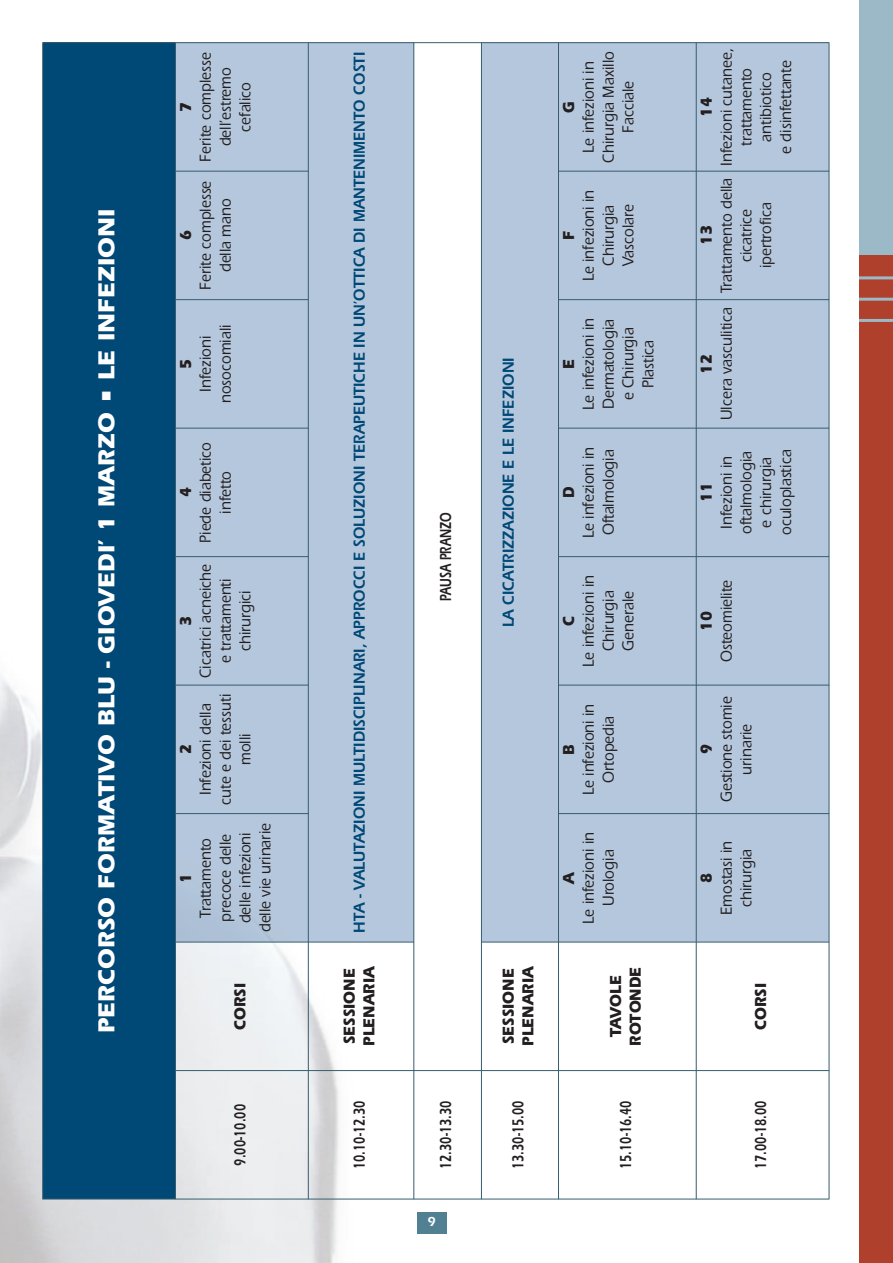
<style>
.page{position:relative;width:893px;height:1263px;background:#fff}
.page>*{position:absolute;margin:0;border:0;box-sizing:border-box;transform-origin:0 0}
.t1{font:700 24px "Itc Eras";color:#fff}
.t2{font:500 16.5px/19.8px "Itc Eras";color:#231f20;text-align:center;scale:.9 1}
.t3{font:600 16.5px "Itc Eras";color:#004876;scale:.9 1}
.t4{font:700 16.5px/19.8px "Itc Eras";color:#231f20;scale:.9 1}
.t5{font:600 16.5px "Itc Eras";color:#231f20;scale:.7 1}
.t6{font:600 13.5px "Itc Eras";color:#fff}
</style>
<div class="page">
<img style="left:0;top:42px;width:830px;height:1221px">
<div style="left:859px;top:0;width:34px;height:1263px;background:#af402b"></div>
<div style="left:859px;top:0;width:34px;height:255px;background:#9cb9c7"></div>
<hr style="left:859px;top:276px;width:34px;height:3px;background:#9cb9c7">
<hr style="left:859px;top:298px;width:34px;height:3px;background:#9cb9c7">
<hr style="left:859px;top:319px;width:34px;height:3px;background:#9cb9c7">
<div style="left:417px;top:1212px;width:29px;height:22px;background:#518093"></div>
<div style="left:43px;top:43px;width:132px;height:1156px;background:#004876"></div>
<div style="left:176px;top:43px;width:238px;height:899px;background:#b5c7dc"></div>
<div style="left:482px;top:43px;width:347px;height:899px;background:#b5c7dc"></div>
<hr style="left:43px;top:1199px;width:786px;height:1px;background:#375d6e">
<hr style="left:175px;top:1070px;width:654px;height:1px;background:#375d6e">
<hr style="left:175px;top:942px;width:239px;height:1px;background:#375d6e">
<hr style="left:481px;top:942px;width:348px;height:1px;background:#375d6e">
<hr style="left:175px;top:813px;width:133px;height:1px;background:#375d6e">
<hr style="left:558px;top:813px;width:271px;height:1px;background:#375d6e">
<hr style="left:175px;top:685px;width:133px;height:1px;background:#375d6e">
<hr style="left:558px;top:685px;width:271px;height:1px;background:#375d6e">
<hr style="left:175px;top:556px;width:133px;height:1px;background:#375d6e">
<hr style="left:558px;top:556px;width:271px;height:1px;background:#375d6e">
<hr style="left:175px;top:428px;width:133px;height:1px;background:#375d6e">
<hr style="left:558px;top:428px;width:271px;height:1px;background:#375d6e">
<hr style="left:175px;top:299px;width:133px;height:1px;background:#375d6e">
<hr style="left:558px;top:299px;width:271px;height:1px;background:#375d6e">
<hr style="left:175px;top:171px;width:133px;height:1px;background:#375d6e">
<hr style="left:558px;top:171px;width:271px;height:1px;background:#375d6e">
<hr style="left:43px;top:42px;width:786px;height:1px;background:#375d6e">
<hr style="left:42px;top:43px;width:1px;height:1156px;background:#375d6e">
<hr style="left:175px;top:43px;width:1px;height:1156px;background:#375d6e">
<hr style="left:308px;top:43px;width:1px;height:1156px;background:#375d6e">
<hr style="left:414px;top:43px;width:1px;height:1156px;background:#375d6e">
<hr style="left:481px;top:43px;width:1px;height:1156px;background:#375d6e">
<hr style="left:558px;top:43px;width:1px;height:1156px;background:#375d6e">
<hr style="left:696px;top:43px;width:1px;height:1156px;background:#375d6e">
<hr style="left:829px;top:43px;width:1px;height:1156px;background:#375d6e">
<h1 class="t1" style="left:98px;top:1033px;width:826px;rotate:-90deg">PERCORSO FORMATIVO BLU - GIOVEDI’ 1 MARZO • LE INFEZIONI</h1>
<p class="t4" style="left:177px;top:112px;width:13px;rotate:-90deg">7</p>
<p class="t4" style="left:177px;top:240px;width:13px;rotate:-90deg">6</p>
<p class="t2" style="left:197px;top:162px;width:123px;rotate:-90deg">Ferite complesse dell’estremo cefalico</p>
<p class="t2" style="left:197px;top:290px;width:123px;rotate:-90deg">Ferite complesse della mano</p>
<p class="t4" style="left:177px;top:369px;width:13px;rotate:-90deg">5</p>
<p class="t2" style="left:197px;top:403px;width:89px;rotate:-90deg">Infezioni nosocomiali</p>
<p class="t4" style="left:177px;top:497px;width:13px;rotate:-90deg">4</p>
<p class="t2" style="left:197px;top:543px;width:113px;rotate:-90deg">Piede diabetico infetto</p>
<p class="t4" style="left:177px;top:626px;width:13px;rotate:-90deg">3</p>
<p class="t4" style="left:177px;top:754px;width:13px;rotate:-90deg">2</p>
<p class="t4" style="left:177px;top:883px;width:13px;rotate:-90deg">1</p>
<p class="t2" style="left:197px;top:678px;width:128px;rotate:-90deg">Cicatrici acneiche e trattamenti chirurgici</p>
<p class="t2" style="left:197px;top:805px;width:124px;rotate:-90deg">Infezioni della cute e dei tessuti molli</p>
<p class="t2" style="left:197px;top:932px;width:123px;rotate:-90deg">Trattamento precoce delle delle infezioni delle vie urinarie</p>
<p class="t4" style="left:232px;top:1030px;width:54px;rotate:-90deg">CORSI</p>
<p class="t5" style="left:235px;top:1165px;width:89px;rotate:-90deg">9.00-10.00</p>
<p class="t3" style="left:354px;top:933px;width:980px;rotate:-90deg">HTA - VALUTAZIONI MULTIDISCIPLINARI, APPROCCI E SOLUZIONI TERAPEUTICHE IN UN’OTTICA DI MANTENIMENTO COSTI</p>
<p class="t4" style="left:341px;top:1046px;width:91px;rotate:-90deg">SESSIONE<br>PLENARIA</p>
<p class="t5" style="left:354px;top:1169px;width:100px;rotate:-90deg">10.10-12.30</p>
<p class="t5" style="left:440px;top:601px;width:128px;rotate:-90deg">PAUSA PRANZO</p>
<p class="t5" style="left:440px;top:1169px;width:100px;rotate:-90deg">12.30-13.30</p>
<p class="t6" style="left:427px;top:1217px;width:10px">9</p>
<p class="t3" style="left:503px;top:627px;width:302px;rotate:-90deg">LA CICATRIZZAZIONE E LE INFEZIONI</p>
<p class="t4" style="left:500px;top:1046px;width:91px;rotate:-90deg">SESSIONE<br>PLENARIA</p>
<p class="t5" style="left:513px;top:1169px;width:100px;rotate:-90deg">13.30-15.00</p>
<p class="t4" style="left:560px;top:113px;width:14px;rotate:-90deg">G</p>
<p class="t2" style="left:580px;top:163px;width:125px;rotate:-90deg">Le infezioni in<br>Chirurgia Maxillo<br>Facciale</p>
<p class="t4" style="left:560px;top:240px;width:12px;rotate:-90deg">F</p>
<p class="t2" style="left:580px;top:281px;width:103px;rotate:-90deg">Le infezioni in<br>Chirurgia<br>Vascolare</p>
<p class="t4" style="left:560px;top:369px;width:13px;rotate:-90deg">E</p>
<p class="t2" style="left:580px;top:410px;width:103px;rotate:-90deg">Le infezioni in<br>Dermatologia e Chirurgia<br>Plastica</p>
<p class="t4" style="left:560px;top:498px;width:14px;rotate:-90deg">D</p>
<p class="t2" style="left:580px;top:538px;width:103px;text-align:left;rotate:-90deg">Le infezioni in<br>Oftalmologia</p>
<p class="t4" style="left:560px;top:626px;width:13px;rotate:-90deg">C</p>
<p class="t2" style="left:580px;top:666px;width:103px;rotate:-90deg">Le infezioni in<br>Chirurgia<br>Generale</p>
<p class="t4" style="left:560px;top:754px;width:13px;rotate:-90deg">B</p>
<p class="t2" style="left:580px;top:795px;width:103px;rotate:-90deg">Le infezioni in<br>Ortopedia</p>
<p class="t4" style="left:560px;top:883px;width:16px;rotate:-90deg">A</p>
<p class="t2" style="left:580px;top:923px;width:103px;rotate:-90deg">Le infezioni in<br>Urologia</p>
<p class="t4" style="left:607px;top:1046px;width:89px;text-align:center;rotate:-90deg">TAVOLE<br>ROTONDE</p>
<p class="t5" style="left:620px;top:1169px;width:100px;rotate:-90deg">15.10-16.40</p>
<p class="t4" style="left:698px;top:117px;width:24px;rotate:-90deg">14</p>
<p class="t4" style="left:698px;top:245px;width:24px;rotate:-90deg">13</p>
<p class="t4" style="left:698px;top:374px;width:24px;rotate:-90deg">12</p>
<p class="t2" style="left:718px;top:166px;width:132px;rotate:-90deg">Infezioni cutanee, trattamento antibiotico<br>e disinfettante</p>
<p class="t2" style="left:718px;top:293px;width:130px;rotate:-90deg">Trattamento della cicatrice ipertrofica</p>
<p class="t2" style="left:718px;top:420px;width:127px;rotate:-90deg">Ulcera vasculitica</p>
<p class="t4" style="left:698px;top:502px;width:24px;rotate:-90deg">11</p>
<p class="t2" style="left:718px;top:535px;width:96px;rotate:-90deg">Infezioni in oftalmologia e chirurgia oculoplastica</p>
<p class="t4" style="left:698px;top:631px;width:24px;rotate:-90deg">10</p>
<p class="t2" style="left:718px;top:662px;width:93px;rotate:-90deg">Osteomielite</p>
<p class="t4" style="left:698px;top:754px;width:13px;rotate:-90deg">9</p>
<p class="t2" style="left:718px;top:802px;width:119px;rotate:-90deg">Gestione stomie urinarie</p>
<p class="t4" style="left:698px;top:883px;width:13px;rotate:-90deg">8</p>
<p class="t2" style="left:718px;top:915px;width:84px;rotate:-90deg">Emostasi in chirurgia</p>
<p class="t4" style="left:753px;top:1030px;width:54px;rotate:-90deg">CORSI</p>
<p class="t5" style="left:755px;top:1169px;width:100px;rotate:-90deg">17.00-18.00</p>
</div>
